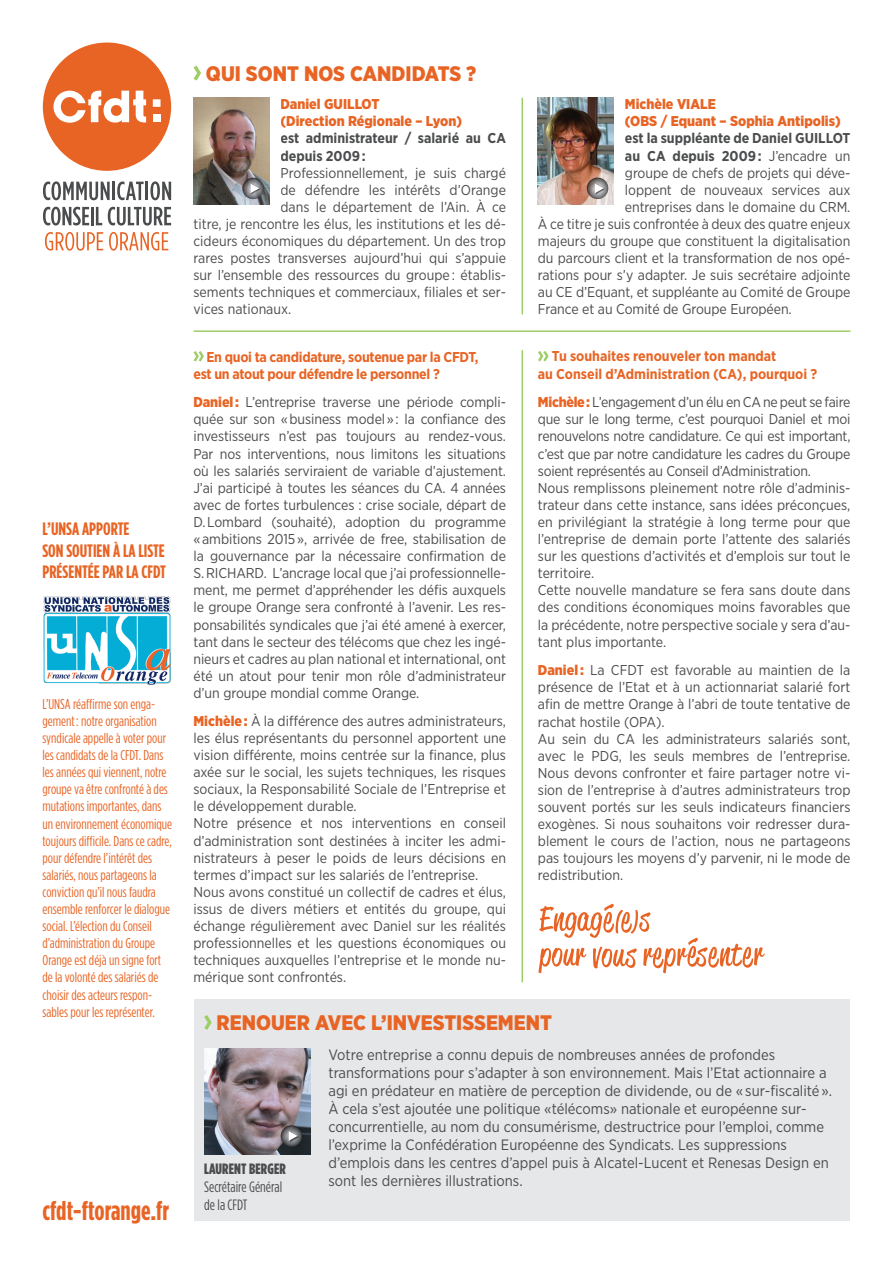
<style>
.page{position:relative;width:893px;height:1263px;background:#fff}
.page>*{position:absolute;margin:0;border:0;box-sizing:border-box;transform-origin:0 0}
.t1{font:700 27px "Gotham Condensed";color:#e86424}
.t2{font:900 21px "Gotham Narrow";color:#e86424}
.t3{font:700 18px/21.6px "Gotham Condensed";color:#e86424}
.t4{font:15px/18px "Gotham Narrow";color:#4b4c4d}
.t5{font:15px "Gotham Condensed";color:#4b4c4d}
.t6{font:900 15px "Gotham Condensed";letter-spacing:.01em;color:#4b4c4d}
.t7{font:14.25px/17.1px "Gotham Narrow";color:#4b4c4d;text-align:justify}
.t8{font:14.25px/17.1px "Gotham Condensed";color:#e86424}
.t9{font:700 14.25px/17.1px "Gotham Narrow";color:#4b4c4d}
.t10{font:900 14.25px "Gotham Narrow";color:#e86424}
.t11{font:700 14.25px "Gotham Narrow";letter-spacing:-.02em;color:#e86424}
.t12{font:700 14.25px "Gotham Narrow";color:#e86424}
.s1{font-weight:900;color:#e86424}
.s2{font-weight:400}
</style>
<div class="page">
<div style="left:194px;top:999px;width:656px;height:221px;background:#e6e7e9"></div>
<svg style="left:204px;top:1015px;width:8px;height:15px"></svg>
<img style="left:204px;top:1048px;width:106px;height:106px">
<svg style="left:281px;top:1125px;width:21px;height:22px"></svg>
<div style="left:289px;top:1131px;width:11px;height:11px;background:#6d6f72"></div>
<svg style="left:289px;top:1131px;width:9px;height:10px"></svg>
<img style="left:43px;top:596px;width:128px;height:89px">
<img style="left:193px;top:98px;width:77px;height:107px">
<img style="left:538px;top:98px;width:76px;height:107px">
<svg style="left:242px;top:178px;width:22px;height:21px"></svg>
<div style="left:250px;top:184px;width:11px;height:11px;background:#231f20;opacity:.75"></div>
<svg style="left:251px;top:184px;width:8px;height:9px"></svg>
<svg style="left:587px;top:178px;width:21px;height:21px"></svg>
<div style="left:595px;top:183px;width:11px;height:12px;background:#231f20;opacity:.75"></div>
<svg style="left:595px;top:183px;width:9px;height:10px"></svg>
<svg style="left:538px;top:351px;width:11px;height:10px"></svg>
<svg style="left:193px;top:351px;width:11px;height:11px"></svg>
<svg style="left:193px;top:66px;width:8px;height:15px"></svg>
<hr style="left:521px;top:350px;width:2px;height:632px;background:#9dce65">
<hr style="left:193px;top:330px;width:657px;height:2px;background:#9dce65">
<hr style="left:521px;top:98px;width:2px;height:216px;background:#9dce65">
<svg style="left:538px;top:904px;width:227px;height:69px"></svg>
<div style="left:43px;top:43px;width:128px;height:128px;background:#e86424;border-radius:50%"></div>
<div style="left:153px;top:99px;width:8px;height:8px;background:#fff"></div>
<div style="left:153px;top:115px;width:8px;height:7px;background:#fff"></div>
<svg style="left:53px;top:91px;width:93px;height:32px"></svg>
<svg style="left:43px;top:181px;width:67px;height:19px"></svg>
<hr style="left:112px;top:182px;width:3px;height:18px;background:#4b4c4d">
<svg style="left:117px;top:181px;width:54px;height:19px"></svg>
<svg style="left:43px;top:207px;width:46px;height:19px"></svg>
<hr style="left:91px;top:207px;width:3px;height:18px;background:#4b4c4d">
<svg style="left:96px;top:207px;width:6px;height:18px"></svg>
<svg style="left:108px;top:207px;width:63px;height:19px"></svg>
<svg style="left:45px;top:232px;width:58px;height:19px"></svg>
<svg style="left:109px;top:232px;width:59px;height:19px"></svg>
<p class="t3" style="left:43px;top:518px;width:88px">L’UNSA APPORTE</p>
<p class="t3" style="left:43px;top:539px;width:125px">SON SOUTIEN À LA LISTE<br>PRÉSENTÉE PAR LA CFDT</p>
<p class="t8" style="left:43px;top:695px;width:131px">L’UNSA réaffirme son enga&shy;gement : notre organisation syndicale appelle à voter pour les candidats de la CFDT. Dans les années qui viennent, notre groupe va être confronté à des mutations importantes, dans un environnement économique toujours difficile. Dans ce cadre, pour défendre l’intérêt des salariés, nous partageons la conviction qu’il nous faudra ensemble renforcer le dialogue social. L’élection du Conseil d’administration du Groupe<br>Orange est déjà un signe fort de la volonté des salariés de choisir des acteurs respon&shy;sables pour les représenter.</p>
<p class="t1" style="left:43px;top:1195px;width:128px">cfdt-ftorange.fr</p>
<p class="t2" style="left:206px;top:59px;width:272px">QUI SONT NOS CANDIDATS ?</p>
<p class="t10" style="left:280px;top:95px;width:100px">Daniel GUILLOT</p>
<p class="t10" style="left:280px;top:112px;width:183px">(Direction Régionale – Lyon)</p>
<p class="t9" style="left:280px;top:130px;width:227px">est administrateur / salarié au CA depuis 2009 :</p>
<p class="t7" style="left:280px;top:164px;width:227px">Professionnellement, je suis chargé</p>
<p class="t7" style="left:280px;top:181px;width:227px">de défendre les intérêts d’Orange</p>
<p class="t7" style="left:280px;top:198px;width:227px">dans le département de l’Ain. À ce</p>
<p class="t7" style="left:193px;top:215px;width:314px">titre, je rencontre les élus, les institutions et les dé-</p>
<p class="t7" style="left:193px;top:232px;width:314px">cideurs économiques du département. Un des trop</p>
<p class="t7" style="left:193px;top:249px;width:314px">rares postes transverses aujourd’hui qui s’appuie</p>
<p class="t7" style="left:193px;top:266px;width:314px">sur l’ensemble des ressources du groupe : établis-</p>
<p class="t7" style="left:193px;top:283px;width:314px">sements techniques et commerciaux, filiales et ser-</p>
<p class="t7" style="left:193px;top:301px;width:99px">vices nationaux.</p>
<p class="t11" style="left:206px;top:347px;width:274px">En quoi ta candidature, soutenue par la CFDT,</p>
<p class="t11" style="left:193px;top:365px;width:248px">est un atout pour défendre le personnel ?</p>
<p class="t7" style="left:193px;top:393px;width:314px"><span class="s1">Daniel :</span> L’entreprise traverse une période compli&shy;quée sur son « business model » : la confiance des investisseurs n’est pas toujours au rendez-vous.<br>Par nos interventions, nous limitons les situations où les salariés serviraient de variable d’ajustement.<br>J’ai participé à toutes les séances du CA. 4 années avec de fortes turbulences : crise sociale, départ de D. Lombard (souhaité), adoption du programme « ambitions 2015 », arrivée de free, stabilisation de la gouvernance par la nécessaire confirmation de S. RICHARD. L’ancrage local que j’ai professionnelle&shy;ment, me permet d’appréhender les défis auxquels le groupe Orange sera confronté à l’avenir. Les res&shy;ponsabilités syndicales que j’ai été amené à exercer, tant dans le secteur des télécoms que chez les ingé&shy;nieurs et cadres au plan national et international, ont été un atout pour tenir mon rôle d’administrateur d’un groupe mondial comme Orange.</p>
<p class="t7" style="left:193px;top:712px;width:314px"><span class="s1">Michèle :</span> À la différence des autres administrateurs, les élus représentants du personnel apportent une vision différente, moins centrée sur la finance, plus axée sur le social, les sujets techniques, les risques sociaux, la Responsabilité Sociale de l’Entreprise et le développement durable.</p>
<p class="t7" style="left:193px;top:814px;width:314px">Notre présence et nos interventions en conseil d’administration sont destinées à inciter les admi&shy;nistrateurs à peser le poids de leurs décisions en termes d’impact sur les salariés de l’entreprise.</p>
<p class="t7" style="left:193px;top:883px;width:314px">Nous avons constitué un collectif de cadres et élus, issus de divers métiers et entités du groupe, qui échange régulièrement avec Daniel sur les réalités professionnelles et les questions économiques ou techniques auxquelles l’entreprise et le monde nu&shy;mérique sont confrontés.</p>
<p class="t10" style="left:625px;top:95px;width:92px">Michèle VIALE</p>
<p class="t10" style="left:625px;top:112px;width:217px">(OBS / Equant – Sophia Antipolis)</p>
<p class="t9" style="left:625px;top:130px;width:227px">est la suppléante de Daniel GUILLOT</p>
<p class="t9" style="left:625px;top:147px;width:227px">au CA depuis 2009 : <span class="s2">J’encadre un</span></p>
<p class="t7" style="left:625px;top:164px;width:227px">groupe de chefs de projets qui déve-</p>
<p class="t7" style="left:625px;top:181px;width:227px">loppent de nouveaux services aux</p>
<p class="t7" style="left:625px;top:198px;width:227px">entreprises dans le domaine du CRM.</p>
<p class="t7" style="left:538px;top:215px;width:314px">À ce titre je suis confrontée à deux des quatre enjeux</p>
<p class="t7" style="left:538px;top:232px;width:314px">majeurs du groupe que constituent la digitalisation</p>
<p class="t7" style="left:538px;top:249px;width:314px">du parcours client et la transformation de nos opé-</p>
<p class="t7" style="left:538px;top:266px;width:314px">rations pour s’y adapter. Je suis secrétaire adjointe</p>
<p class="t7" style="left:538px;top:283px;width:314px">au CE d’Equant, et suppléante au Comité de Groupe</p>
<p class="t7" style="left:538px;top:301px;width:255px">France et au Comité de Groupe Européen.</p>
<p class="t12" style="left:552px;top:347px;width:226px">Tu souhaites renouveler ton mandat</p>
<p class="t12" style="left:538px;top:364px;width:281px">au Conseil d’Administration (CA), pourquoi ?</p>
<p class="t7" style="left:538px;top:393px;width:314px"><span class="s1">Michèle :</span> L’engagement d’un élu en CA ne peut se faire que sur le long terme, c’est pourquoi Daniel et moi renouvelons notre candidature. Ce qui est important, c’est que par notre candidature les cadres du Groupe soient représentés au Conseil d’Administration.</p>
<p class="t7" style="left:538px;top:479px;width:314px">Nous remplissons pleinement notre rôle d’adminis&shy;trateur dans cette instance, sans idées préconçues, en privilégiant la stratégie à long terme pour que l’entreprise de demain porte l’attente des salariés sur les questions d’activités et d’emplois sur tout le territoire.</p>
<p class="t7" style="left:538px;top:581px;width:314px">Cette nouvelle mandature se fera sans doute dans des conditions économiques moins favorables que la précédente, notre perspective sociale y sera d’au&shy;tant plus importante.</p>
<p class="t7" style="left:538px;top:661px;width:314px"><span class="s1">Daniel :</span> La CFDT est favorable au maintien de la présence de l’Etat et à un actionnariat salarié fort afin de mettre Orange à l’abri de toute tentative de rachat hostile (OPA).</p>
<p class="t7" style="left:538px;top:730px;width:314px">Au sein du CA les administrateurs salariés sont, avec le PDG, les seuls membres de l’entreprise.<br>Nous devons confronter et faire partager notre vi&shy;sion de l’entreprise à d’autres administrateurs trop souvent portés sur les seuls indicateurs financiers exogènes. Si nous souhaitons voir redresser dura&shy;blement le cours de l’action, nous ne partageons pas toujours les moyens d’y parvenir, ni le mode de redistribution.</p>
<p class="t2" style="left:217px;top:1008px;width:337px">RENOUER AVEC L’INVESTISSEMENT</p>
<p class="t6" style="left:204px;top:1159px;width:83px">LAURENT BERGER</p>
<p class="t5" style="left:204px;top:1178px;width:80px">Secrétaire Général</p>
<p class="t5" style="left:204px;top:1196px;width:45px">de la CFDT</p>
<p class="t4" style="left:328px;top:1045px;width:505px">Votre entreprise a connu depuis de nombreuses années de profondes transformations pour s’adapter à son environnement. Mais l’Etat actionnaire a agi en prédateur en matière de perception de dividende, ou de « sur-fiscalité ».<br>À cela s’est ajoutée une politique «télécoms» nationale et européenne sur&shy;concurrentielle, au nom du consumérisme, destructrice pour l’emploi, comme l’exprime la Confédération Européenne des Syndicats. Les suppressions d’emplois dans les centres d’appel puis à Alcatel-Lucent et Renesas Design en sont les dernières illustrations.</p>
</div>
